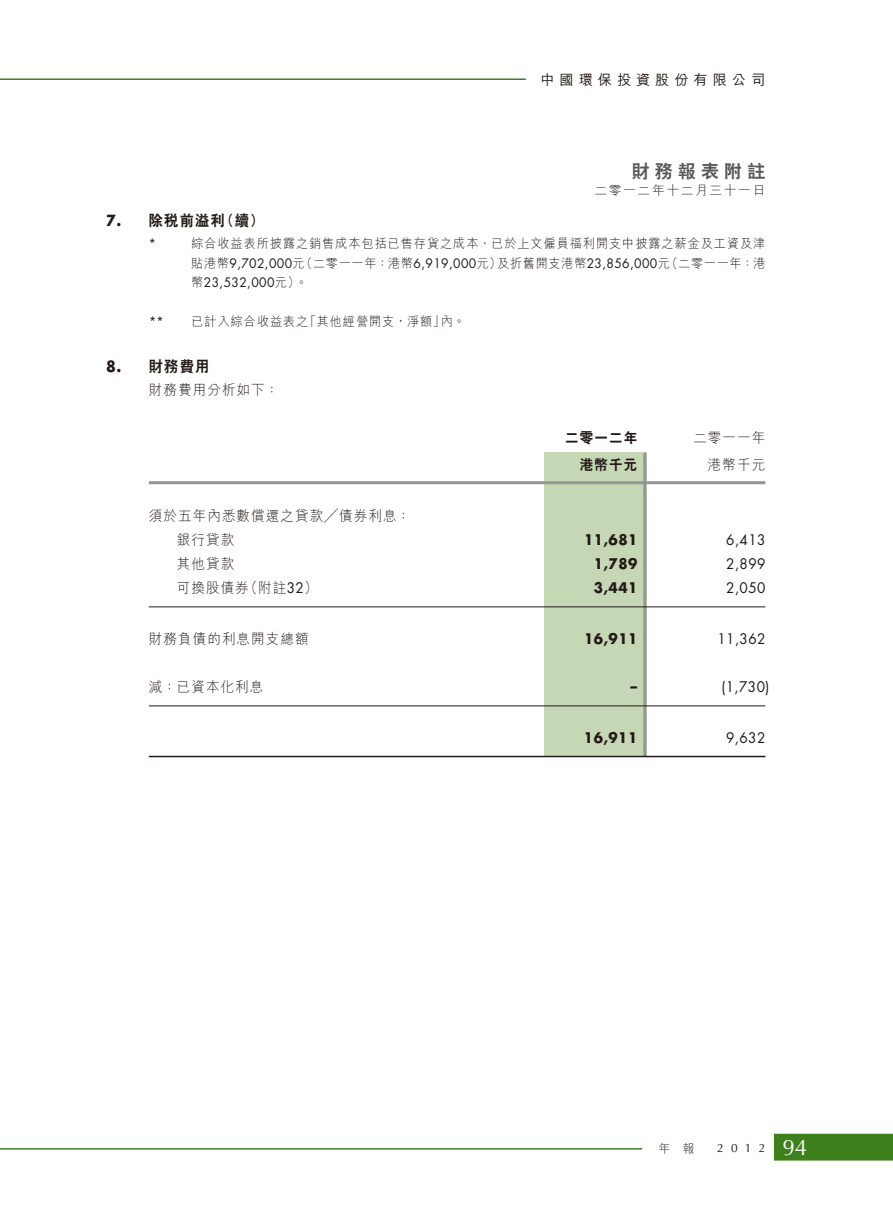
<style>
.page{position:relative;width:893px;height:1212px;background:#fff}
.page>*{position:absolute;margin:0;border:0;box-sizing:border-box;transform-origin:0 0}
.t1{font:22.5px "Optima LT Std";color:#fff}
.t2{font:800 18px "C Hei 2 HK";letter-spacing:.285em;color:#595857}
.t3{font:800 15px "C Hei 2 HK";letter-spacing:.085em;color:#231916;scale:.95 1}
.t4{font:700 15px "Futura Std";color:#231916;scale:.95 1}
.t5{font:300 14.25px "M Hei HK";letter-spacing:.08em;color:#231916;scale:.95 1}
.t6{font:14.25px "Futura Std";letter-spacing:.03em;color:#231916;scale:.95 1}
.t7{font:700 14.25px "Futura Std";letter-spacing:.035em;color:#231916;scale:.95 1}
.t8{font:500 14.25px "M Hei HK";letter-spacing:.345em;color:#231916}
.t9{font:800 14.25px "C Hei 2 HK";letter-spacing:.085em;color:#231916;scale:.95 1}
.t10{font:300 12.75px "M Hei HK";letter-spacing:.08em;color:#231916;scale:.95 1}
.t11{font:12.75px "Futura Std";letter-spacing:.03em;color:#231916;scale:.95 1}
.t12{font:300 12.75px "M Hei HK";letter-spacing:.13em;color:#231916}
.t13{font:12px "Optima LT Std";color:#231916}
.t14{font:300 12px "M Hei HK";color:#231916}
.s1{font-family:"Futura Std";font-weight:400}
.s2{font-family:"M Hei HK";font-weight:300}
</style>
<div class="page">
<hr style="left:0;top:78px;width:526px;height:2px;background:#3d801c">
<hr style="left:0;top:1148px;width:642px;height:1px;background:#3d801c">
<div style="left:774px;top:1134px;width:119px;height:26px;background:#3d801c"></div>
<div style="left:544px;top:453px;width:102px;height:304px;background:#c6d7b5"></div>
<hr style="left:643px;top:453px;width:3px;height:304px;background:#949595">
<hr style="left:149px;top:481px;width:616px;height:3px;background:#949595">
<hr style="left:149px;top:606px;width:616px;height:1px;background:#231916">
<hr style="left:149px;top:705px;width:616px;height:1px;background:#231916">
<hr style="left:149px;top:756px;width:616px;height:1px;background:#231916">
<p class="t8" style="left:540px;top:69px;width:226px">中國環保投資股份有限公司</p>
<p class="t4" style="left:106px;top:210px;width:17px">7.</p>
<p class="t4" style="left:106px;top:356px;width:17px">8.</p>
<p class="t3" style="left:149px;top:210px;width:82px">除稅前溢利</p>
<p class="t3" style="left:220px;top:210px;width:48px">（續(</p>
<h2 class="t2" style="left:632px;top:159px;width:135px">財務報表附註</h2>
<p class="t12" style="left:594px;top:182px;width:172px">二零一二年十二月三十一日</p>
<p class="t11" style="left:149px;top:235px;width:9px">*</p>
<p class="t10" style="left:191px;top:234px;width:606px">綜合收益表所披露之銷售成本包括已售存貨之成本、已於上文僱員福利開支中披露之薪金及工資及津</p>
<p class="t10" style="left:300px;top:254px;width:213px">（二零一一年：港幣<span class="s1">6,919,000</span>元）</p>
<p class="t10" style="left:666px;top:254px;width:107px">（二零一一年：港</p>
<p class="t11" style="left:191px;top:255px;width:121px"><span class="s2">貼港幣</span>9,702,000<span class="s2">元</span></p>
<p class="t10" style="left:295px;top:273px;width:14px">。</p>
<p class="t11" style="left:497px;top:255px;width:183px"><span class="s2">及折舊開支港幣</span>23,856,000<span class="s2">元</span></p>
<p class="t11" style="left:191px;top:274px;width:115px"><span class="s2">幣</span>23,532,000<span class="s2">元(</span></p>
<p class="t10" style="left:304px;top:312px;width:150px">「其他經營開支，淨額」</p>
<p class="t10" style="left:192px;top:312px;width:125px">已計入綜合收益表之</p>
<p class="t10" style="left:441px;top:312px;width:27px">內。</p>
<p class="t11" style="left:149px;top:313px;width:17px">**</p>
<p class="t3" style="left:149px;top:356px;width:65px">財務費用</p>
<p class="t5" style="left:149px;top:380px;width:138px">財務費用分析如下：</p>
<p class="t9" style="left:565px;top:428px;width:78px">二零一二年</p>
<p class="t5" style="left:693px;top:428px;width:77px">二零一一年</p>
<p class="t9" style="left:580px;top:455px;width:62px">港幣千元</p>
<p class="t5" style="left:708px;top:455px;width:62px">港幣千元</p>
<p class="t5" style="left:149px;top:506px;width:277px">須於五年內悉數償還之貸款╱債券利息：</p>
<p class="t5" style="left:177px;top:530px;width:62px">銀行貸款</p>
<p class="t7" style="left:584px;top:530px;width:58px">11,681</p>
<p class="t6" style="left:726px;top:530px;width:43px">6,413</p>
<p class="t5" style="left:177px;top:554px;width:62px">其他貸款</p>
<p class="t7" style="left:594px;top:554px;width:47px">1,789</p>
<p class="t6" style="left:726px;top:554px;width:43px">2,899</p>
<p class="t5" style="left:244px;top:578px;width:79px">（附註<span class="s1">32</span>(</p>
<p class="t5" style="left:177px;top:578px;width:77px">可換股債券</p>
<p class="t7" style="left:594px;top:578px;width:47px">3,441</p>
<p class="t6" style="left:726px;top:578px;width:43px">2,050</p>
<p class="t5" style="left:149px;top:629px;width:170px">財務負債的利息開支總額</p>
<p class="t7" style="left:584px;top:629px;width:58px">16,911</p>
<p class="t6" style="left:717px;top:629px;width:52px">11,362</p>
<p class="t5" style="left:149px;top:677px;width:122px">減：已資本化利息</p>
<p class="t7" style="left:631px;top:677px;width:9px">–</p>
<p class="t6" style="left:721px;top:677px;width:52px">)1,730(</p>
<p class="t7" style="left:584px;top:728px;width:58px">16,911</p>
<p class="t6" style="left:726px;top:728px;width:43px">9,632</p>
<p class="t14" style="left:659px;top:1140px;width:37px">年 報</p>
<p class="t13" style="left:717px;top:1141px;width:50px">2012</p>
<h1 class="t1" style="left:782px;top:1134px;width:27px">94</h1>
</div>
